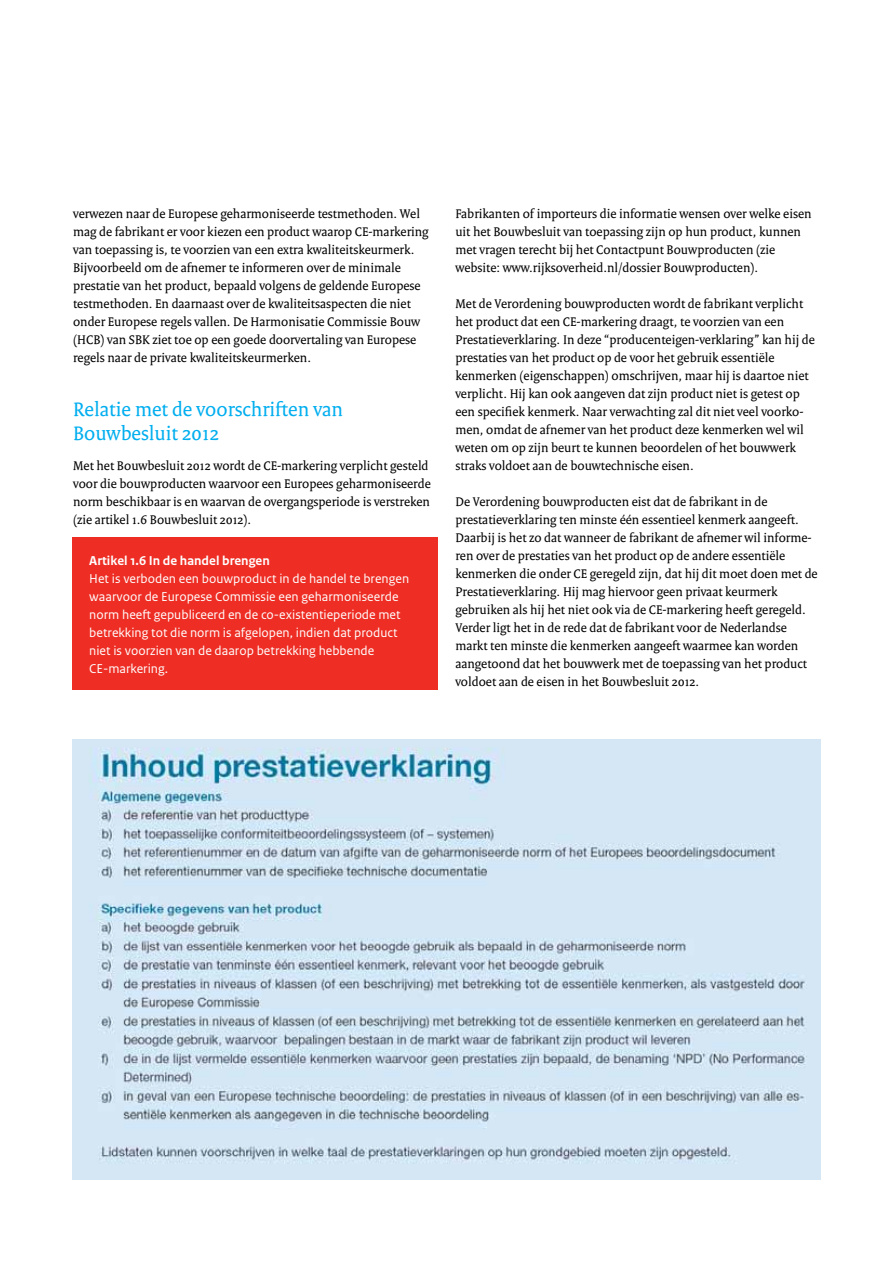
<style>
.page{position:relative;width:893px;height:1263px;background:#fff}
.page>*{position:absolute;margin:0;border:0;box-sizing:border-box;transform-origin:0 0}
.t1{font:21px/24px "Rijksoverheid Serif";color:#00aeef}
.t2{font:13.5px/18px "Rijksoverheid Serif";color:#000}
.t3{font:13.5px/18px "Rijksoverheid Sans Text";color:#fff}
.t4{font:700 13.5px "Rijksoverheid Sans Text";color:#fff}
</style>
<div class="page">
<div style="left:72px;top:537px;width:366px;height:153px;background:#ee2e24"></div>
<img style="left:72px;top:740px;width:749px;height:440px">
<p class="t2" style="left:73px;top:204px;width:357px">verwezen naar de Europese geharmoniseerde testmethoden. Wel mag de fabrikant er voor kiezen een product waarop CE-markering van toepassing is, te voorzien van een extra kwaliteitskeurmerk.<br>Bijvoorbeeld om de afnemer te informeren over de minimale prestatie van het product, bepaald volgens de geldende Europese testmethoden. En daarnaast over de kwaliteitsaspecten die niet onder Europese regels vallen. De Harmonisatie Commissie Bouw (HCB) van SBK ziet toe op een goede doorvertaling van Europese regels naar de private kwaliteitskeurmerken.</p>
<h1 class="t1" style="left:73px;top:397px;width:271px">Relatie met de voorschriften van<br>Bouwbesluit 2012</h1>
<p class="t2" style="left:73px;top:456px;width:359px">Met het Bouwbesluit 2012 wordt de CE-markering verplicht gesteld voor die bouwproducten waarvoor een Europees geharmoniseerde norm beschikbaar is en waarvan de overgangsperiode is verstreken (zie artikel 1.6 Bouwbesluit 2012).</p>
<p class="t4" style="left:89px;top:553px;width:182px">Artikel 1.6 In de handel brengen</p>
<p class="t3" style="left:89px;top:570px;width:321px">Het is verboden een bouwproduct in de handel te brengen waarvoor de Europese Commissie een geharmoniseerde norm heeft gepubliceerd en de co-existentieperiode met betrekking tot die norm is afgelopen, indien dat product niet is voorzien van de daarop betrekking hebbende CE-markering.</p>
<p class="t2" style="left:455px;top:204px;width:358px">Fabrikanten of importeurs die informatie wensen over welke eisen uit het Bouwbesluit van toepassing zijn op hun product, kunnen met vragen terecht bij het Contactpunt Bouwproducten (zie website: www.rijksoverheid.nl/dossier Bouwproducten).</p>
<p class="t2" style="left:455px;top:294px;width:361px">Met de Verordening bouwproducten wordt de fabrikant verplicht het product dat een CE-markering draagt, te voorzien van een Prestatieverklaring. In deze “producenteigen-verklaring” kan hij de prestaties van het product op de voor het gebruik essentiële kenmerken (eigenschappen) omschrijven, maar hij is daartoe niet verplicht. Hij kan ook aangeven dat zijn product niet is getest op een specifiek kenmerk. Naar verwachting zal dit niet veel voorko&shy;men, omdat de afnemer van het product deze kenmerken wel wil weten om op zijn beurt te kunnen beoordelen of het bouwwerk straks voldoet aan de bouwtechnische eisen.</p>
<p class="t2" style="left:455px;top:492px;width:364px">De Verordening bouwproducten eist dat de fabrikant in de prestatieverklaring ten minste één essentieel kenmerk aangeeft.<br>Daarbij is het zo dat wanneer de fabrikant de afnemer wil informe&shy;ren over de prestaties van het product op de andere essentiële kenmerken die onder CE geregeld zijn, dat hij dit moet doen met de Prestatieverklaring. Hij mag hiervoor geen privaat keurmerk gebruiken als hij het niet ook via de CE-markering heeft geregeld.<br>Verder ligt het in de rede dat de fabrikant voor de Nederlandse markt ten minste die kenmerken aangeeft waarmee kan worden aangetoond dat het bouwwerk met de toepassing van het product voldoet aan de eisen in het Bouwbesluit 2012.</p>
</div>
